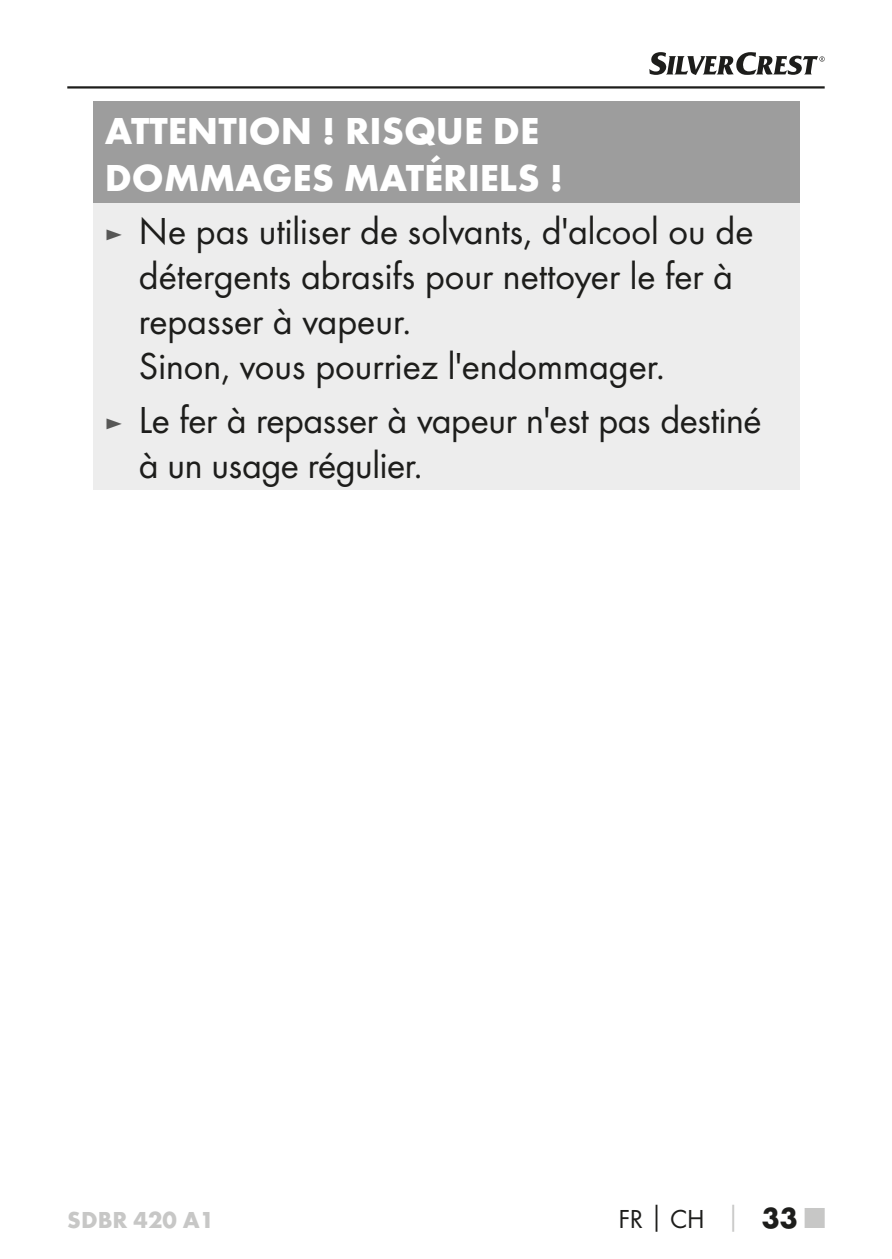
<style>
.page{position:relative;width:892px;height:1259px;background:#fff}
.page>*{position:absolute;margin:0;border:0;box-sizing:border-box;transform-origin:0 0}
.t1{font:39px/45px "Futura Boo";color:#1d1d1b}
.t2{font:700 39px/46.8px "Futura";color:#fff}
.t3{font:27px "Futura Boo";color:#1d1d1b}
.t4{font:700 24px "Futura";color:#c7c7c6}
.s1{font-size:27px;color:#575756}
.s2{font-family:"Futura";font-weight:700}
.s3{font-family:"Futura";font-weight:700;color:#c7c7c6}
.s4{font-family:"Futura";font-weight:700;font-size:30px}
.s5{font-family:"Futura";font-weight:700;font-size:30px;color:#c7c7c6}
</style>
<div class="page">
<hr style="left:67px;top:86px;width:757px;height:3px;background:#1d1d1b">
<svg style="left:649px;top:52px;width:175px;height:23px"></svg>
<div style="left:93px;top:101px;width:706px;height:102px;background:#9d9d9d"></div>
<div style="left:93px;top:203px;width:706px;height:287px;background:#ededed"></div>
<p class="t2" style="left:105px;top:107px;width:459px">ATTENTION ! RISQUE DE<br>DOMMAGES MATÉRIELS !</p>
<p class="t1" style="left:139px;top:208px;width:616px;text-indent:-34px"><span class="s1">►</span> Ne pas utiliser de solvants, d'alcool ou de détergents abrasifs pour nettoyer le fer à repasser à vapeur.<br>Sinon, vous pourriez l'endommager.</p>
<p class="t1" style="left:139px;top:397px;width:624px;text-indent:-34px"><span class="s1">►</span> Le fer à repasser à vapeur n'est pas destiné à un usage régulier.</p>
<p class="t4" style="left:67px;top:1204px;width:148px">SDBR 420 A1</p>
<p class="t3" style="left:618px;top:1202px;width:208px">FR<span class="s2">│</span>CH <span class="s3">│</span> <span class="s4">33</span> <span class="s5">■</span></p>
</div>
